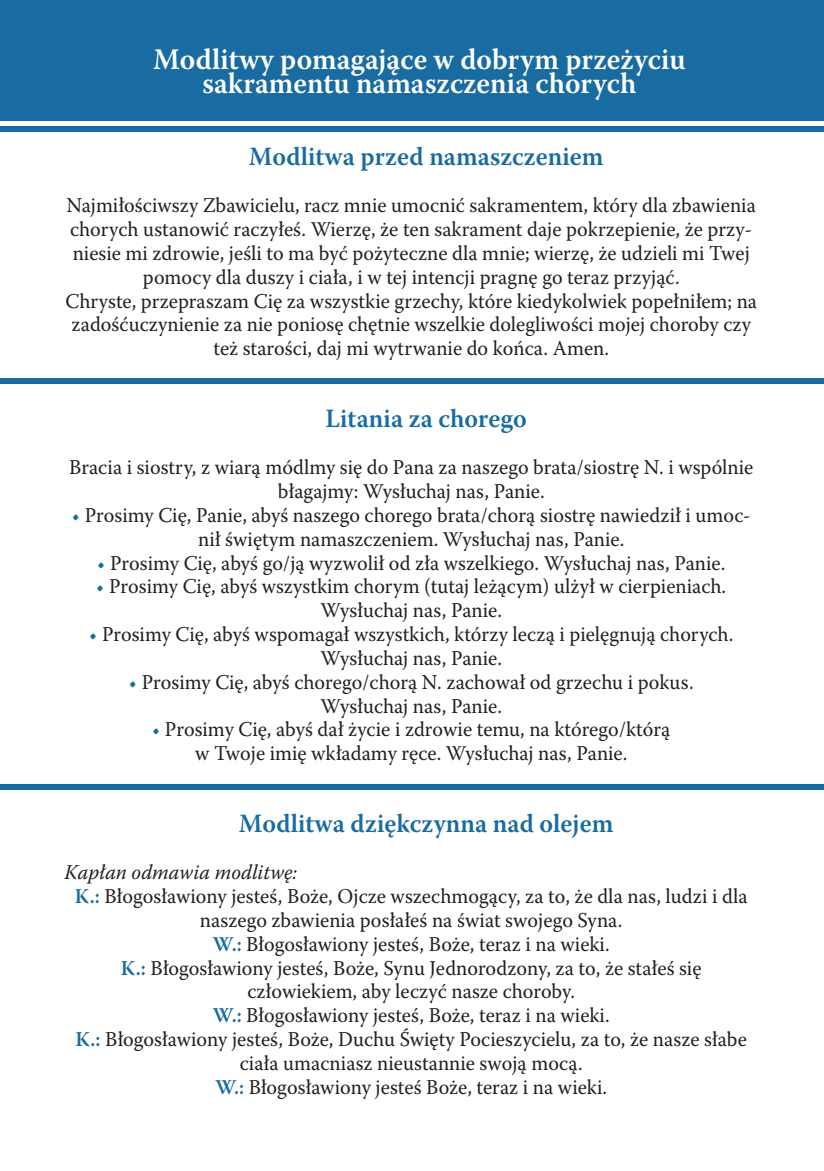
<style>
.page{position:relative;width:824px;height:1171px;background:#fff}
.page>*{position:absolute;margin:0;border:0;box-sizing:border-box;transform-origin:0 0}
._03_body_bez_akapitu{font:600 29.75px/23.8px "Warnock Pro";color:#fff;text-align:center;scale:.96 1}
._01_body_tekst{font:600 26.25px "Warnock Pro";color:#186ca1;scale:.96 1}
._03_body_bez_akapitu-2{font:21px/23.8px "Warnock Pro";color:#231f20;text-align:center;scale:.96 1}
._03_body_bez_akapitu-3{font:italic 21px "Warnock Pro";color:#231f20;scale:.96 1}
.s1{color:#186ca1}
.s2{font-weight:600;color:#186ca1}
</style>
<div class="page">
<div style="left:0;top:127px;width:823px;height:5px;background:#186ca1"></div>
<div style="left:0;top:0;width:823px;height:121px;background:#186ca1"></div>
<div style="left:0;top:378px;width:823px;height:6px;background:#186ca1"></div>
<div style="left:0;top:784px;width:823px;height:5px;background:#186ca1"></div>
<p class="_03_body_bez_akapitu" style="left:153px;top:47px;width:556px">Modlitwy pomagające w dobrym przeżyciu sakramentu namaszczenia chorych</p>
<p class="_01_body_tekst" style="left:249px;top:140px;width:371px">Modlitwa przed namaszczeniem</p>
<p class="_03_body_bez_akapitu-2" style="left:67px;top:193px;width:719px">Najmiłościwszy Zbawicielu, racz mnie umocnić sakramentem, który dla zbawienia chorych ustanowić raczyłeś. Wierzę, że ten sakrament daje pokrzepienie, że przy&shy;niesie mi zdrowie, jeśli to ma być pożyteczne dla mnie; wierzę, że udzieli mi Twej pomocy dla duszy i ciała, i w tej intencji pragnę go teraz przyjąć.</p>
<p class="_03_body_bez_akapitu-2" style="left:65px;top:288px;width:722px">Chryste, przepraszam Cię za wszystkie grzechy, które kiedykolwiek popełniłem; na zadośćuczynienie za nie poniosę chętnie wszelkie dolegliwości mojej choroby czy też starości, daj mi wytrwanie do końca. Amen.</p>
<p class="_01_body_tekst" style="left:325px;top:402px;width:211px">Litania za chorego</p>
<p class="_03_body_bez_akapitu-2" style="left:69px;top:455px;width:714px">Bracia i siostry, z wiarą módlmy się do Pana za naszego brata/siostrę N. i wspólnie błagajmy: Wysłuchaj nas, Panie.</p>
<p class="_03_body_bez_akapitu-2" style="left:72px;top:503px;width:708px"><span class="s1">•</span> Prosimy Cię, Panie, abyś naszego chorego brata/chorą siostrę nawiedził i umoc&shy;nił świętym namaszczeniem. Wysłuchaj nas, Panie.</p>
<p class="_03_body_bez_akapitu-2" style="left:97px;top:550px;width:655px"><span class="s1">•</span> Prosimy Cię, abyś go/ją wyzwolił od zła wszelkiego. Wysłuchaj nas, Panie.</p>
<p class="_03_body_bez_akapitu-2" style="left:96px;top:574px;width:657px"><span class="s1">•</span> Prosimy Cię, abyś wszystkim chorym (tutaj leżącym) ulżył w cierpieniach.<br>Wysłuchaj nas, Panie.</p>
<p class="_03_body_bez_akapitu-2" style="left:89px;top:622px;width:672px"><span class="s1">•</span> Prosimy Cię, abyś wspomagał wszystkich, którzy leczą i pielęgnują chorych.<br>Wysłuchaj nas, Panie.</p>
<p class="_03_body_bez_akapitu-2" style="left:129px;top:669px;width:589px"><span class="s1">•</span> Prosimy Cię, abyś chorego/chorą N. zachował od grzechu i pokus.</p>
<p class="_03_body_bez_akapitu-2" style="left:320px;top:693px;width:190px">Wysłuchaj nas, Panie.</p>
<p class="_03_body_bez_akapitu-2" style="left:152px;top:717px;width:541px"><span class="s1">•</span> Prosimy Cię, abyś dał życie i zdrowie temu, na którego/którą</p>
<p class="_03_body_bez_akapitu-2" style="left:195px;top:741px;width:452px">w Twoje imię wkładamy ręce. Wysłuchaj nas, Panie.</p>
<p class="_01_body_tekst" style="left:239px;top:807px;width:392px">Modlitwa dziękczynna nad olejem</p>
<p class="_03_body_bez_akapitu-3" style="left:64px;top:859px;width:244px">Kapłan odmawia modlitwę:</p>
<p class="_03_body_bez_akapitu-2" style="left:75px;top:884px;width:702px"><span class="s2">K.:</span> Błogosławiony jesteś, Boże, Ojcze wszechmogący, za to, że dla nas, ludzi i dla naszego zbawienia posłałeś na świat swojego Syna.</p>
<p class="_03_body_bez_akapitu-2" style="left:213px;top:931px;width:414px"><span class="s2">W.:</span> Błogosławiony jesteś, Boże, teraz i na wieki.</p>
<p class="_03_body_bez_akapitu-2" style="left:121px;top:955px;width:606px"><span class="s2">K.:</span> Błogosławiony jesteś, Boże, Synu Jednorodzony, za to, że stałeś się</p>
<p class="_03_body_bez_akapitu-2" style="left:247px;top:979px;width:343px">człowiekiem, aby leczyć nasze choroby.</p>
<p class="_03_body_bez_akapitu-2" style="left:213px;top:1003px;width:414px"><span class="s2">W.:</span> Błogosławiony jesteś, Boże, teraz i na wieki.</p>
<p class="_03_body_bez_akapitu-2" style="left:76px;top:1027px;width:700px"><span class="s2">K.:</span> Błogosławiony jesteś, Boże, Duchu Święty Pocieszycielu, za to, że nasze słabe ciała umacniasz nieustannie swoją mocą.</p>
<p class="_03_body_bez_akapitu-2" style="left:215px;top:1074px;width:409px"><span class="s2">W.:</span> Błogosławiony jesteś Boże, teraz i na wieki.</p>
</div>
